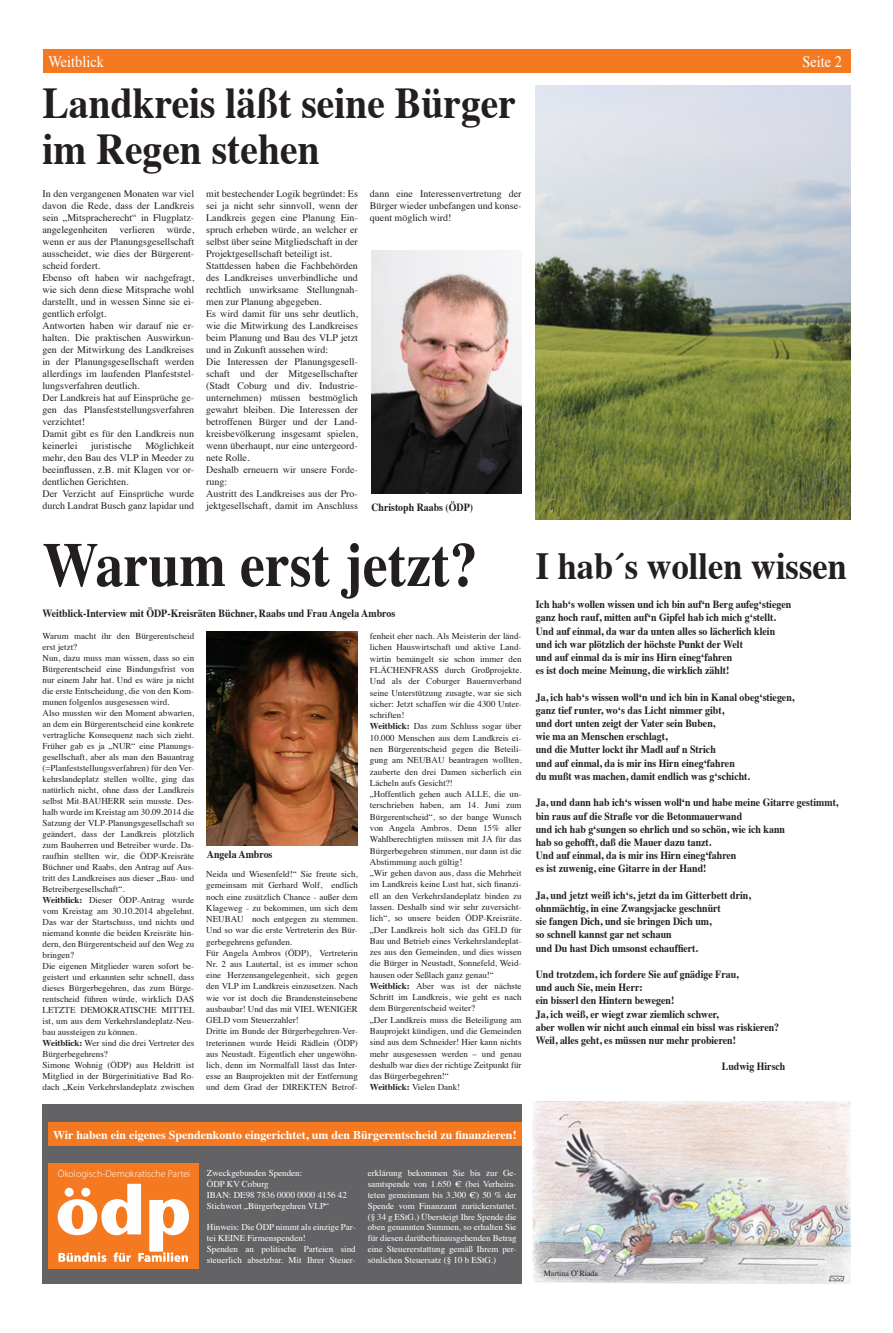
<style>
.page{position:relative;width:893px;height:1333px;background:#fff}
.page>*{position:absolute;margin:0;border:0;box-sizing:border-box;transform-origin:0 0}
.t1{font:700 62.2px "Times";color:#231f20;scale:.9 1}
.t2{font:700 44px/46px "Times";color:#231f20;scale:.9 1}
.t3{font:700 38.3px "Times";color:#231f20;scale:.9 1}
.t4{font:16px "Times";color:#fff;scale:.9 1}
.t5{font:700 12px "Times";color:#fff}
.t6{font:700 11px/13.2px "Times";color:#231f20;scale:.9 1}
.t7{font:10px/12px "Times";color:#231f20}
.t8{font:10px "Myriad MM 215 600";color:#fff}
.t9{font:9px/11px "Times";color:#231f20}
.t10{font:9px/10.8px "Times";color:#fff}
.t11{font:8px "Times";color:#231f20}
.s1{font-weight:700}
</style>
<div class="page">
<div style="left:43px;top:50px;width:807px;height:23px;background:#f47921"></div>
<img style="left:536px;top:85px;width:314px;height:434px">
<div style="left:43px;top:1103px;width:479px;height:180px;background:#636366"></div>
<div style="left:48px;top:1162px;width:150px;height:106px;background:#f47921"></div>
<svg style="left:58px;top:1183px;width:131px;height:78px"></svg>
<div style="left:48px;top:1122px;width:474px;height:23px;background:#f47921"></div>
<img style="left:207px;top:631px;width:150px;height:214px">
<img style="left:533px;top:1101px;width:317px;height:181px">
<img style="left:371px;top:251px;width:151px;height:242px">
<h3 class="t4" style="left:48px;top:47px;width:63px">Weitblick</h3>
<h3 class="t4" style="left:802px;top:47px;width:45px">Seite 2</h3>
<h2 class="t2" style="left:43px;top:76px;width:528px">Landkreis läßt seine Bürger im Regen stehen</h2>
<p class="t7" style="left:43px;top:186px;width:153px">In den vergangenen Monaten war viel davon die Rede, dass der Landkreis sein „Mitspracherecht“ in Flugplatz&shy;angelegenheiten verlieren würde, wenn er aus der Planungsgesellschaft ausscheidet, wie dies der Bürgerent&shy;scheid fordert.<br>Ebenso oft haben wir nachgefragt, wie sich denn diese Mitsprache wohl darstellt, und in wessen Sinne sie ei&shy;gentlich erfolgt.<br>Antworten haben wir darauf nie er&shy;halten. Die praktischen Auswirkun&shy;gen der Mitwirkung des Landkreises in der Planungsgesellschaft werden allerdings im laufenden Planfeststel&shy;lungsverfahren deutlich.<br>Der Landkreis hat auf Einsprüche ge&shy;gen das Plansfeststellungsverfahren verzichtet!<br>Damit gibt es für den Landkreis nun keinerlei</p>
<p class="t7" style="left:43px;top:438px;width:153px;text-indent:103px">Möglichkeit mehr, den Bau des VLP in Meeder zu beeinflussen, z.B. mit Klagen vor or&shy;dentlichen Gerichten.<br>Der Verzicht auf Einsprüche wurde durch Landrat Busch ganz lapidar und</p>
<p class="t7" style="left:91px;top:438px;width:43px">juristische</p>
<p class="t7" style="left:206px;top:186px;width:153px">mit bestechender Logik begründet: Es sei ja nicht sehr sinnvoll, wenn der Landkreis gegen eine Planung Ein&shy;spruch erheben würde, an welcher er selbst über seine Mitgliedschaft in der Projektgesellschaft beteiligt ist.<br>Stattdessen haben die Fachbehörden des Landkreises unverbindliche und rechtlich unwirksame Stellungnah&shy;men zur Planung abgegeben.<br>Es wird damit für uns sehr deutlich, wie die Mitwirkung des Landkreises beim Planung und Bau des VLP jetzt und in Zukunft aussehen wird:<br>Die Interessen der Planungsgesell&shy;schaft und der Mitgesellschafter (Stadt Coburg und div. Industrie&shy;unternehmen) müssen bestmöglich gewahrt bleiben. Die Interessen der betroffenen Bürger und der Land&shy;kreisbevölkerung insgesamt spielen, wenn überhaupt, nur eine untergeord&shy;nete Rolle.<br>Deshalb erneuern wir unsere Forde&shy;rung:<br>Austritt des Landkreises aus der Pro&shy;jektgesellschaft, damit im Anschluss</p>
<p class="t7" style="left:370px;top:186px;width:153px;text-align:justify">dann eine Interessenvertretung der Bürger wieder unbefangen und konse&shy;quent möglich wird!</p>
<p class="t6" style="left:371px;top:499px;width:115px">Christoph Raabs (ÖDP)</p>
<h1 class="t1" style="left:43px;top:505px;width:485px">Warum erst jetzt?</h1>
<p class="t6" style="left:43px;top:605px;width:393px">Weitblick-Interview mit ÖDP-Kreisräten Büchner, Raabs und Frau Angela Ambros</p>
<p class="t9" style="left:43px;top:630px;width:154px">Warum macht ihr den Bürgerentscheid erst jetzt?<br>Nun, dazu muss man wissen, dass so ein Bürgerentscheid eine Bindungsfrist von nur einem Jahr hat. Und es wäre ja nicht die erste Entscheidung, die von den Kom&shy;munen folgenlos ausgesessen wird.<br>Also mussten wir den Moment abwarten, an dem ein Bürgerentscheid eine konkrete vertragliche Konsequenz nach sich zieht.<br>Früher gab es ja „NUR“ eine Planungs&shy;gesellschaft, aber als man den Bauantrag (=Planfeststellungsverfahren) für den Ver&shy;kehrslandeplatz stellen wollte, ging das natürlich nicht, ohne dass der Landkreis selbst Mit-BAUHERR sein musste. Des&shy;halb wurde im Kreistag am 30.09.2014 die Satzung der VLP-Planungsgesellschaft so geändert, dass der Landkreis plötzlich zum Bauherren und Betreiber wurde. Da&shy;raufhin stellten wir, die ÖDP-Kreisräte Büchner und Raabs, den Antrag auf Aus&shy;tritt des Landkreises aus dieser „Bau- und Betreibergesellschaft“.<br><span class="s1">Weitblick:</span> Dieser ÖDP-Antrag wurde vom Kreistag am 30.10.2014 abgelehnt.<br>Das war der Startschuss, und nichts und niemand konnte die beiden Kreisräte hin&shy;dern, den Bürgerentscheid auf den Weg zu bringen?<br>Die eigenen Mitglieder waren sofort be&shy;geistert und erkannten sehr schnell, dass dieses Bürgerbegehren, das zum Bürge&shy;rentscheid führen würde, wirklich DAS LETZTE DEMOKRATISCHE MITTEL ist, um aus dem Verkehrslandeplatz-Neu&shy;bau aussteigen zu können.<br><span class="s1">Weitblick:</span> Wer sind die drei Vertreter des Bürgerbegehrens?<br>Simone Wohnig (ÖDP) aus Heldritt ist Mitglied in der Bürgerinitiative Bad Ro&shy;dach „Kein Verkehrslandeplatz zwischen</p>
<p class="t6" style="left:207px;top:846px;width:74px">Angela Ambros</p>
<p class="t9" style="left:206px;top:867px;width:153px">Neida und Wiesenfeld!“ Sie freute sich, gemeinsam mit Gerhard Wolf, endlich noch eine zusätzlich Chance - außer dem Klageweg - zu bekommen, um sich dem NEUBAU noch entgegen zu stemmen.<br>Und so war die erste Vertreterin des Bür&shy;gerbegehrens gefunden.<br>Für Angela Ambros (ÖDP), Vertreterin Nr. 2 aus Lautertal, ist es immer schon eine Herzensangelegenheit, sich gegen den VLP im Landkreis einzusetzen. Nach wie vor ist doch die Brandensteinsebene ausbaubar! Und das mit VIEL WENIGER GELD vom Steuerzahler!<br>Dritte im Bunde der Bürgerbegehren-Ver&shy;treterinnen wurde Heidi Rädlein (ÖDP) aus Neustadt. Eigentlich eher ungewöhn&shy;lich, denn im Normalfall lässt das Inter&shy;esse an Bauprojekten mit der Entfernung und dem Grad der DIREKTEN Betrof-</p>
<p class="t9" style="left:370px;top:629px;width:153px;line-height:11.3px">fenheit eher nach. Als Meisterin der länd&shy;lichen Hauswirtschaft und aktive Land&shy;wirtin bemängelt sie schon immer den FLÄCHENFRASS durch Großprojekte.<br>Und als der Coburger Bauernverband seine Unterstützung zusagte, war sie sich sicher: Jetzt schaffen wir die 4300 Unter&shy;schriften!<br><span class="s1">Weitblick:</span> Das zum Schluss sogar über 10.000 Menschen aus dem Landkreis ei&shy;nen Bürgerentscheid gegen die Beteili&shy;gung am NEUBAU beantragen wollten, zauberte den drei Damen sicherlich ein Lächeln aufs Gesicht?!<br>„Hoffentlich gehen auch ALLE, die un&shy;terschrieben haben, am 14. Juni zum Bürgerentscheid“, so der bange Wunsch von Angela Ambros. Denn 15% aller Wahlberechtigten müssen mit JA für das Bürgerbegehren stimmen, nur dann ist die Abstimmung auch gültig!<br>„Wir gehen davon aus, dass die Mehrheit im Landkreis keine Lust hat, sich finanzi&shy;ell an den Verkehrslandeplatz binden zu lassen. Deshalb sind wir sehr zuversicht&shy;lich“, so unsere beiden ÖDP-Kreisräte. „Der Landkreis holt sich das GELD für Bau und Betrieb eines Verkehrslandeplat&shy;zes aus den Gemeinden, und dies wissen die Bürger in Neustadt, Sonnefeld, Weid&shy;hausen oder Seßlach ganz genau!“ <span class="s1">Weitblick:</span> Aber was ist der nächste Schritt im Landkreis, wie geht es nach dem Bürgerentscheid weiter?<br>„Der Landkreis muss die Beteiligung am Bauprojekt kündigen, und die Gemeinden sind aus dem Schneider! Hier kann nichts mehr ausgesessen werden – und genau deshalb war dies der richtige Zeitpunkt für das Bürgerbegehren!“<br><span class="s1">Weitblick:</span> Vielen Dank!</p>
<h3 class="t3" style="left:536px;top:529px;width:347px">I hab´s wollen wissen</h3>
<p class="t6" style="left:536px;top:596px;width:285px">Ich hab‘s wollen wissen und ich bin auf‘n Berg aufeg‘stiegen ganz hoch rauf, mitten auf‘n Gipfel hab ich mich g‘stellt.<br>Und auf einmal, da war da unten alles so lächerlich klein und ich war plötzlich der höchste Punkt der Welt<br>und auf einmal da is mir ins Hirn eineg‘fahren<br>es ist doch meine Meinung, die wirklich zählt!</p>
<p class="t6" style="left:536px;top:689px;width:289px">Ja, ich hab‘s wissen woll‘n und ich bin in Kanal obeg‘stiegen, ganz tief runter, wo‘s das Licht nimmer gibt,<br>und dort unten zeigt der Vater sein Buben,<br>wie ma an Menschen erschlagt,<br>und die Mutter lockt ihr Madl auf n Strich<br>und auf einmal, da is mir ins Hirn eineg‘fahren<br>du mußt was machen, damit endlich was g‘schicht.</p>
<p class="t6" style="left:536px;top:794px;width:338px">Ja, und dann hab ich‘s wissen woll‘n und habe meine Gitarre gestimmt, bin raus auf die Straße vor die Betonmauerwand<br>und ich hab g‘sungen so ehrlich und so schön, wie ich kann<br>hab so gehofft, daß die Mauer dazu tanzt.<br>Und auf einmal, da is mir ins Hirn eineg‘fahren<br>es ist zuwenig, eine Gitarre in der Hand!</p>
<p class="t6" style="left:536px;top:887px;width:240px">Ja, und jetzt weiß ich‘s, jetzt da im Gitterbett drin, ohnmächtig, in eine Zwangsjacke geschnürt<br>sie fangen Dich, und sie bringen Dich um,<br>so schnell kannst gar net schaun<br>und Du hast Dich umsonst echauffiert.</p>
<p class="t6" style="left:536px;top:966px;width:272px">Und trotzdem, ich fordere Sie auf gnädige Frau,<br>und auch Sie, mein Herr:<br>ein bisserl den Hintern bewegen!<br>Ja, ich weiß, er wiegt zwar ziemlich schwer,<br>aber wollen wir nicht auch einmal ein bissl was riskieren?<br>Weil, alles geht, es müssen nur mehr probieren!</p>
<p class="t6" style="left:722px;top:1058px;width:72px">Ludwig Hirsch</p>
<h3 class="t5" style="left:53px;top:1123px;width:465px">Wir haben ein eigenes Spendenkonto eingerichtet, um den Bürgerentscheid zu finanzieren!</h3>
<p class="t8" style="left:58px;top:1168px;width:134px">Ökologisch-Demokratische Partei</p>
<p class="t10" style="left:207px;top:1167px;width:141px">Zweckgebunden Spenden:<br>ÖDP KV Coburg<br>IBAN: DE98 7836 0000 0000 4156 42<br>Stichwort „Bürgerbegehren VLP“</p>
<p class="t10" style="left:207px;top:1221px;width:150px">Hinweis: Die ÖDP nimmt als einzige Par&shy;tei KEINE Firmenspenden!<br>Spenden an politische Parteien sind steuerlich absetzbar. Mit Ihrer Steuer-</p>
<p class="t10" style="left:368px;top:1167px;width:150px;text-align:justify">erklärung bekommen Sie bis zur Ge&shy;samtspende von 1.650 € (bei Verheira&shy;teten gemeinsam bis 3.300 €) 50 % der Spende vom Finanzamt zurückerstattet. (§ 34 g EStG.) Übersteigt Ihre Spende die oben genannten Summen, so erhalten Sie für diesen darüberhinausgehenden Betrag eine Steuererstattung gemäß Ihrem per&shy;sönlichen Steuersatz (§ 10 b EStG.)</p>
<p class="t11" style="left:544px;top:1265px;width:56px">Martina O`Riada</p>
</div>
